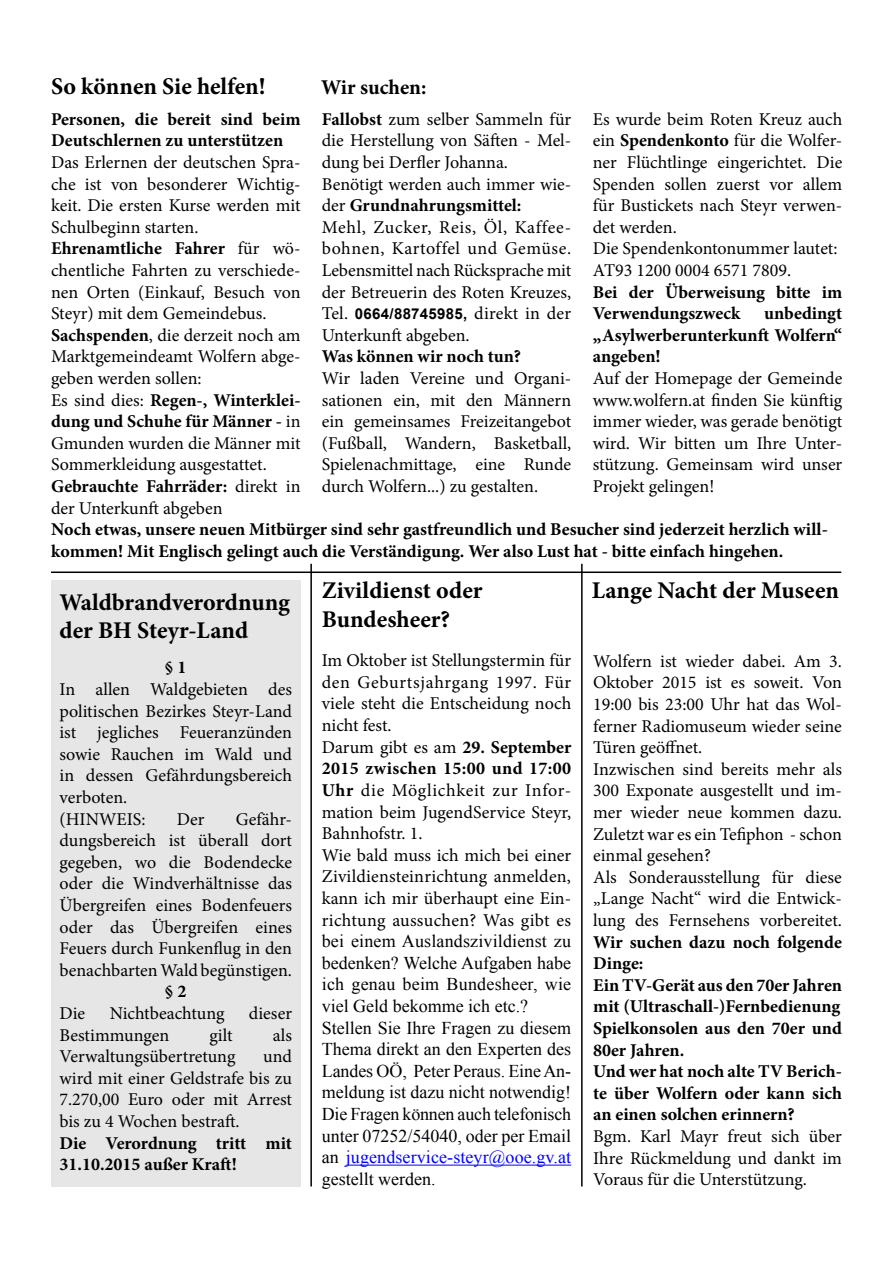
<style>
.page{position:relative;width:893px;height:1263px;background:#fff}
.page>*{position:absolute;margin:0;border:0;box-sizing:border-box;transform-origin:0 0}
.t1{font:700 24px/28.8px "Minion Pro";color:#000}
.t2{font:700 21px "Minion Pro";color:#000}
.t3{font:18px/21.6px "Minion Pro";color:#000}
.t4{font:700 18px/21.6px "Minion Pro";color:#000}
.t5{font:18px/21.6px "Times New Roman";color:#000}
.s1{font-weight:700}
.s2{font-family:"Arial";font-weight:700;font-size:15px}
.s3{color:#00f}
</style>
<div class="page">
<div style="left:51px;top:580px;width:250px;height:606px;background:#e6e6e6"></div>
<hr style="left:346px;top:1165px;width:225px;height:1px;background:#00f">
<hr style="left:51px;top:571px;width:790px;height:2px;background:#000">
<hr style="left:310px;top:564px;width:2px;height:622px;background:#000">
<hr style="left:581px;top:564px;width:2px;height:622px;background:#000">
<h1 class="t1" style="left:51px;top:72px;width:216px">So können Sie helfen!</h1>
<p class="t2" style="left:321px;top:72px;width:107px">Wir suchen:</p>
<p class="t4" style="left:51px;top:108px;width:251px">Personen, die bereit sind beim<br>Deutschlernen zu unterstützen</p>
<p class="t3" style="left:51px;top:151px;width:251px">Das Erlernen der deutschen Spra&shy;che ist von besonderer Wichtig&shy;keit. Die ersten Kurse werden mit<br>Schulbeginn starten.<br><span class="s1">Ehrenamtliche Fahrer</span> für wö&shy;chentliche Fahrten zu verschiede&shy;nen Orten (Einkauf, Besuch von<br>Steyr) mit dem Gemeindebus.<br><span class="s1">Sachspenden</span>, die derzeit noch am<br>Marktgemeindeamt Wolfern abge&shy;geben werden sollen:<br>Es sind dies: <span class="s1">Regen-, Winterklei&shy;dung und Schuhe für Männer -</span> in<br>Gmunden wurden die Männer mit<br>Sommerkleidung ausgestattet.<br><span class="s1">Gebrauchte Fahrräder:</span> direkt in der Unterkunft abgeben</p>
<p class="t3" style="left:322px;top:108px;width:251px"><span class="s1">Fallobst</span> zum selber Sammeln für die Herstellung von Säften - Mel&shy;dung bei Derfler Johanna.<br>Benötigt werden auch immer wie&shy;der <span class="s1">Grundnahrungsmittel:<br></span>Mehl, Zucker, Reis, Öl, Kaffee&shy;bohnen, Kartoffel und Gemüse.<br>Lebensmittel nach Rücksprache mit der Betreuerin des Roten Kreuzes,<br>Tel. <span class="s2">0664/88745985,</span> direkt in der<br>Unterkunft abgeben.</p>
<p class="t4" style="left:322px;top:346px;width:201px">Was können wir noch tun?</p>
<p class="t3" style="left:322px;top:367px;width:251px;text-align:justify">Wir laden Vereine und Organi&shy;sationen ein, mit den Männern ein gemeinsames Freizeitangebot (Fußball, Wandern, Basketball, Spielenachmittage, eine Runde durch Wolfern...) zu gestalten.</p>
<p class="t4" style="left:51px;top:519px;width:778px">Noch etwas, unsere neuen Mitbürger sind sehr gastfreundlich und Besucher sind jederzeit herzlich will&shy;kommen! Mit Englisch gelingt auch die Verständigung. Wer also Lust hat - bitte einfach hingehen.</p>
<h1 class="t1" style="left:60px;top:587px;width:232px">Waldbrandverordnung der BH Steyr-Land</h1>
<p class="t4" style="left:165px;top:656px;width:23px">§ 1</p>
<p class="t3" style="left:60px;top:678px;width:234px">In allen Waldgebieten des politischen Bezirkes Steyr-Land ist jegliches Feueranzünden sowie Rauchen im Wald und in dessen Gefährdungsbereich verboten.<br>(HINWEIS:</p>
<p class="t3" style="left:593px;top:108px;width:251px">Es wurde beim Roten Kreuz auch ein <span class="s1">Spendenkonto</span> für die Wolfer&shy;ner Flüchtlinge eingerichtet. Die<br>Spenden sollen zuerst vor allem für Bustickets nach Steyr verwen&shy;det werden.<br>Die Spendenkontonummer lautet:<br>AT93 1200 0004 6571 7809.</p>
<p class="t4" style="left:593px;top:281px;width:251px">Bei der Überweisung bitte im<br>Verwendungszweck</p>
<p class="t4" style="left:593px;top:302px;width:251px;text-align:justify;text-indent:171px">unbedingt „Asylwerberunterkunft Wolfern“ angeben!</p>
<p class="t3" style="left:593px;top:367px;width:251px;text-align:justify">Auf der Homepage der Gemeinde www.wolfern.at finden Sie künftig immer wieder, was gerade benötigt wird. Wir bitten um Ihre Unter&shy;stützung. Gemeinsam wird unser Projekt gelingen!</p>
<h1 class="t1" style="left:322px;top:575px;width:162px">Zivildienst oder<br>Bundesheer?</h1>
<p class="t3" style="left:322px;top:650px;width:251px">Im Oktober ist Stellungstermin für den Geburtsjahrgang 1997. Für viele steht die Entscheidung noch nicht fest.<br>Darum gibt es am <span class="s1">29. September<br>2015 zwischen 15:00 und 17:00<br>Uhr</span> die Möglichkeit zur Infor&shy;mation beim JugendService Steyr,<br>Bahnhofstr. 1.<br>Wie bald muss ich mich bei einer<br>Zivildiensteinrichtung anmelden, kann ich mir überhaupt eine Ein&shy;richtung aussuchen? Was gibt es</p>
<p class="t5" style="left:322px;top:930px;width:251px">bei einem Auslandszivildienst zu bedenken? Welche Aufgaben habe ich genau beim Bundesheer, wie viel Geld bekomme ich etc.?<br>Stellen Sie Ihre Fragen zu diesem<br>Thema direkt an den Experten des<br>Landes OÖ, Peter Peraus. Eine An&shy;meldung ist dazu nicht notwendig!<br>Die Fragen können auch telefonisch unter 07252/54040, oder per Email an <span class="s3">jugendservice-steyr@ooe.gv.at </span>gestellt werden.</p>
<h1 class="t1" style="left:592px;top:575px;width:249px">Lange Nacht der Museen</h1>
<p class="t3" style="left:593px;top:650px;width:250px">Wolfern ist wieder dabei. Am 3.<br>Oktober 2015 ist es soweit. Von<br>19:00 bis 23:00 Uhr hat das Wol&shy;ferner Radiomuseum wieder seine<br>Türen geöffnet.<br>Inzwischen sind bereits mehr als<br>300 Exponate ausgestellt und im&shy;mer wieder neue kommen dazu.<br>Zuletzt war es ein Tefiphon - schon einmal gesehen?<br>Als Sonderausstellung für diese „Lange Nacht“ wird die Entwick&shy;lung des Fernsehens vorbereitet.</p>
<p class="t4" style="left:593px;top:931px;width:250px">Wir suchen dazu noch folgende<br>Dinge:<br>Ein TV-Gerät aus den 70er Jahren mit (Ultraschall-)Fernbedienung<br>Spielkonsolen aus den 70er und<br>80er Jahren.<br>Und wer hat noch alte TV Berich&shy;te über Wolfern oder kann sich an einen solchen erinnern?</p>
<p class="t3" style="left:593px;top:1125px;width:250px;text-align:justify">Bgm. Karl Mayr freut sich über Ihre Rückmeldung und dankt im Voraus für die Unterstützung.</p>
<p class="t3" style="left:60px;top:808px;width:234px;text-align:justify;text-indent:176px">Gefähr&shy;dungsbereich ist überall dort gegeben, wo die Bodendecke oder die Windverhältnisse das Übergreifen eines Bodenfeuers oder das Übergreifen eines Feuers durch Funkenflug in den benachbarten Wald begünstigen.</p>
<p class="t4" style="left:165px;top:980px;width:23px">§ 2</p>
<p class="t3" style="left:60px;top:1002px;width:27px">Die</p>
<p class="t3" style="left:110px;top:1002px;width:116px">Nichtbeachtung</p>
<p class="t3" style="left:249px;top:1002px;width:45px">dieser</p>
<p class="t3" style="left:60px;top:1024px;width:111px">Bestimmungen</p>
<p class="t3" style="left:209px;top:1024px;width:25px">gilt</p>
<p class="t3" style="left:273px;top:1024px;width:21px">als</p>
<p class="t3" style="left:60px;top:1046px;width:177px">Verwaltungsübertretung</p>
<p class="t3" style="left:177px;top:808px;width:29px">Der</p>
<p class="t3" style="left:60px;top:1046px;width:234px;text-align:justify;text-indent:204px">und wird mit einer Geldstrafe bis zu 7.270,00 Euro oder mit Arrest bis zu 4 Wochen bestraft.</p>
<p class="t4" style="left:60px;top:1132px;width:234px">Die Verordnung tritt mit<br>31.10.2015 außer Kraft!</p>
</div>
